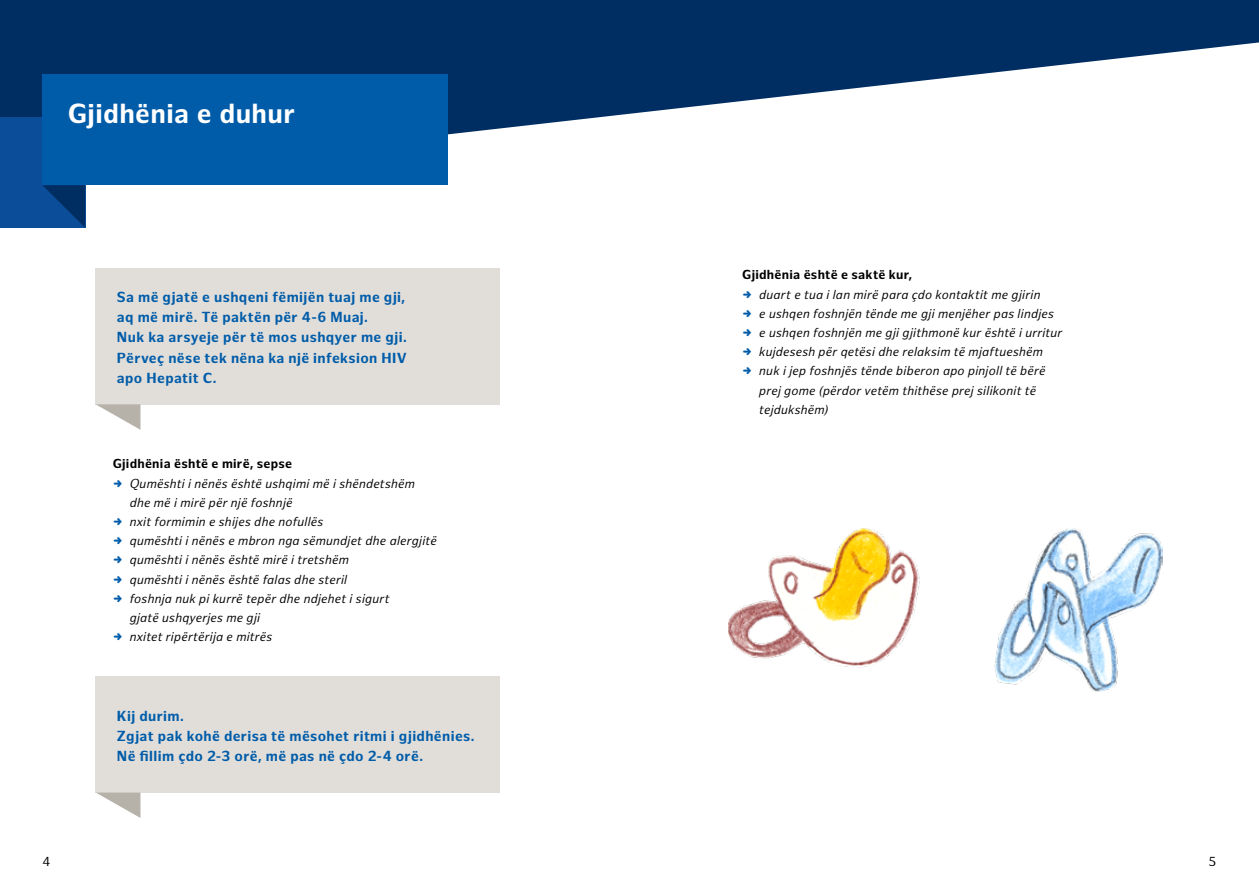
<style>
.page{position:relative;width:1259px;height:893px;background:#fff}
.page>*{position:absolute;margin:0;border:0;box-sizing:border-box;transform-origin:0 0}
.t1{font:700 27px "Hamburg Sans";letter-spacing:.015em;color:#fff}
.t2{font:700 14.25px/20.2px "Hamburg Sans";letter-spacing:.025em;color:#005ca9}
.t3{font:italic 12.75px/19.2px "Hamburg Sans";letter-spacing:.02em;color:#000}
.t4{font:700 12.75px "Hamburg Sans";letter-spacing:.02em;color:#000}
.t5{font:12.75px "Hamburg Sans";color:#000}
</style>
<div class="page">
<svg style="left:0;top:0;width:1259px;height:185px;fill:#002e63"></svg>
<img style="left:729px;top:528px;width:433px;height:164px">
<div style="left:0;top:117px;width:85px;height:110px;background:#0c4d9a"></div>
<div style="left:42px;top:75px;width:405px;height:110px;background:#005ca9"></div>
<svg style="left:43px;top:185px;width:42px;height:42px"></svg>
<div style="left:96px;top:268px;width:404px;height:136px;background:#e1deda"></div>
<svg style="left:96px;top:404px;width:44px;height:26px"></svg>
<div style="left:96px;top:676px;width:404px;height:116px;background:#e1deda"></div>
<svg style="left:96px;top:792px;width:44px;height:26px"></svg>
<h1 class="t1" style="left:68px;top:98px;width:229px">Gjidhënia e duhur</h1>
<p class="t2" style="left:117px;top:287px;width:291px">Sa më gjatë e ushqeni fëmijën tuaj me gji, aq më mirë. Të paktën për 4-6 Muaj.<br>Nuk ka arsyeje për të mos ushqyer me gji.<br>Përveç nëse tek nëna ka një infeksion HIV apo Hepatit C.</p>
<p class="t4" style="left:113px;top:456px;width:181px">Gjidhënia është e mirë, sepse</p>
<p class="t3" style="left:130px;top:474px;width:308px">Qumështi i nënës është ushqimi më i shëndetshëm dhe më i mirë për një foshnjë<br>nxit formimin e shijes dhe nofullës<br>qumështi i nënës e mbron nga sëmundjet dhe alergjitë qumështi i nënës është mirë i tretshëm<br>qumështi i nënës është falas dhe steril<br>foshnja nuk pi kurrë tepër dhe ndjehet i sigurt<br>gjatë ushqyerjes me gji<br>nxitet ripërtërija e mitrës</p>
<p class="t2" style="left:117px;top:706px;width:359px">Kij durim.<br>Zgjat pak kohë derisa të mësohet ritmi i gjidhënies.<br>Në fillim çdo 2-3 orë, më pas në çdo 2-4 orë.</p>
<p class="t4" style="left:742px;top:267px;width:171px">Gjidhënia është e saktë kur,</p>
<p class="t3" style="left:759px;top:285px;width:305px">duart e tua i lan mirë para çdo kontaktit me gjirin<br>e ushqen foshnjën tënde me gji menjëher pas lindjes e ushqen foshnjën me gji gjithmonë kur është i urritur kujdesesh për qetësi dhe relaksim të mjaftueshëm nuk i jep foshnjës tënde biberon apo pinjoll të bërë prej gome (përdor vetëm thithëse prej silikonit të tejdukshëm)</p>
<p class="t5" style="left:43px;top:854px;width:9px">4</p>
<p class="t5" style="left:1208px;top:854px;width:9px">5</p>
</div>
